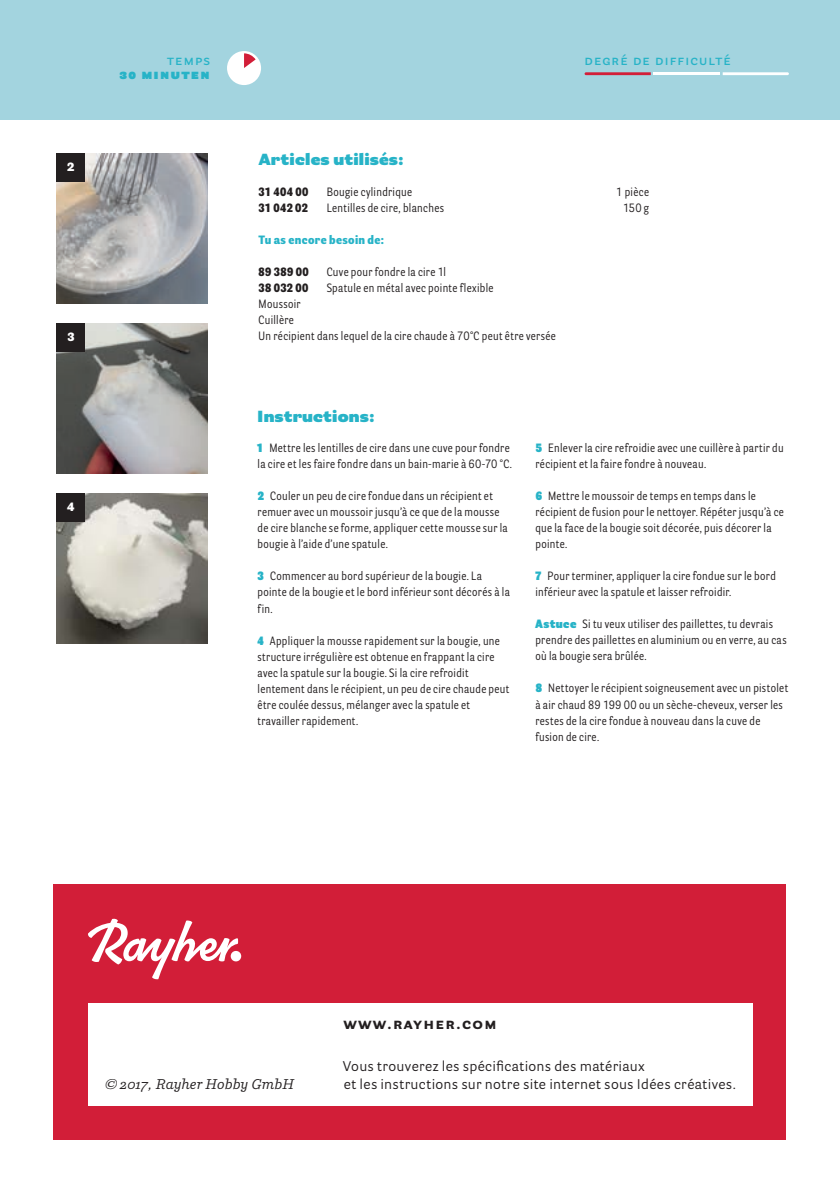
<style>
.page{position:relative;width:840px;height:1191px;background:#fff}
.page>*{position:absolute;margin:0;border:0;box-sizing:border-box;transform-origin:0 0}
.t1{font:900 16px "Parry Grotesque Pro";letter-spacing:.01em;color:#27b3c7}
.t2{font:700 16px "Parry Grotesque Pro";letter-spacing:.08em;color:#231f20}
.t3{font:14px/18px "Parry Grotesque Pro";letter-spacing:.02em;color:#231f20}
.t4{font:600 14px "Parry Grotesque Pro";letter-spacing:.08em;color:#27b3c7}
.t5{font:italic 14px "Parry Pro";letter-spacing:.01em;color:#231f20}
.t6{font:900 14px "Parry Grotesque Pro";letter-spacing:.08em;color:#27b3c7}
.t7{font:12px/16px "Parry Grot Con Pro";letter-spacing:.025em;color:#231f20}
.t8{font:900 12px "Parry Grot Con Pro";letter-spacing:.03em;color:#231f20}
.t9{font:900 12px "Parry Grot Con Pro";letter-spacing:.03em;color:#27b3c7}
.t10{font:900 12px "Parry Grotesque Pro";color:#fff}
.s1{font-weight:900;color:#27b3c7}
</style>
<div class="page">
<div style="left:0;top:0;width:839px;height:119px;background:#a3d4df"></div>
<div style="left:54px;top:884px;width:731px;height:256px;background:#d21e38"></div>
<div style="left:88px;top:1003px;width:663px;height:103px;background:#fff"></div>
<svg style="left:88px;top:918px;width:150px;height:61px"></svg>
<div style="left:230px;top:951px;width:11px;height:10px;background:#fff;border-radius:50%"></div>
<hr style="left:653px;top:72px;width:66px;height:3px;background:#fff">
<svg style="left:722px;top:72px;width:66px;height:3px"></svg>
<svg style="left:584px;top:72px;width:66px;height:3px"></svg>
<div style="left:227px;top:51px;width:34px;height:34px;background:#fff;border-radius:50%"></div>
<img style="left:57px;top:153px;width:150px;height:150px">
<div style="left:57px;top:153px;width:28px;height:28px;background:#231f20"></div>
<img style="left:57px;top:323px;width:150px;height:150px">
<img style="left:57px;top:493px;width:150px;height:150px">
<div style="left:57px;top:323px;width:28px;height:28px;background:#231f20"></div>
<div style="left:57px;top:493px;width:28px;height:29px;background:#231f20"></div>
<svg style="left:244px;top:53px;width:11px;height:15px"></svg>
<p class="t10" style="left:67px;top:158px;width:9px">2</p>
<p class="t10" style="left:67px;top:328px;width:9px">3</p>
<p class="t10" style="left:67px;top:498px;width:9px">4</p>
<p class="t4" style="left:167px;top:50px;width:44px">temps</p>
<p class="t4" style="left:584px;top:50px;width:148px">degré de difficulté</p>
<p class="t6" style="left:119px;top:63px;width:92px">30 minuten</p>
<h1 class="t1" style="left:259px;top:148px;width:146px">Articles utilisés:</h1>
<p class="t8" style="left:258px;top:183px;width:51px">31 404 00</p>
<p class="t7" style="left:326px;top:184px;width:87px">Bougie cylindrique</p>
<p class="t7" style="left:616px;top:184px;width:34px">1 pièce</p>
<p class="t8" style="left:258px;top:199px;width:51px">31 042 02</p>
<p class="t7" style="left:326px;top:200px;width:119px">Lentilles de cire, blanches</p>
<p class="t7" style="left:622px;top:200px;width:27px">150 g</p>
<p class="t9" style="left:258px;top:231px;width:127px">Tu as encore besoin de:</p>
<p class="t8" style="left:258px;top:263px;width:52px">89 389 00</p>
<p class="t7" style="left:326px;top:264px;width:121px">Cuve pour fondre la cire 1l</p>
<p class="t8" style="left:258px;top:279px;width:51px">38 032 00</p>
<p class="t7" style="left:326px;top:280px;width:168px">Spatule en métal avec pointe flexible</p>
<p class="t7" style="left:258px;top:296px;width:298px">Moussoir<br>Cuillère<br>Un récipient dans lequel de la cire chaude à 70°C peut être versée</p>
<h1 class="t1" style="left:257px;top:404px;width:119px">Instructions:</h1>
<p class="t7" style="left:257px;top:440px;width:256px"><span class="s1">1</span> Mettre les lentilles de cire dans une cuve pour fondre la cire et les faire fondre dans un bain-marie à 60-70 °C.</p>
<p class="t7" style="left:257px;top:488px;width:251px"><span class="s1">2</span> Couler un peu de cire fondue dans un récipient et remuer avec un moussoir jusqu’à ce que de la mousse de cire blanche se forme, appliquer cette mousse sur la bougie à l’aide d’une spatule.</p>
<p class="t7" style="left:257px;top:568px;width:254px"><span class="s1">3</span> Commencer au bord supérieur de la bougie. La pointe de la bougie et le bord inférieur sont décorés à la fin.</p>
<p class="t7" style="left:257px;top:632px;width:253px"><span class="s1">4</span> Appliquer la mousse rapidement sur la bougie, une structure irrégulière est obtenue en frappant la cire avec la spatule sur la bougie. Si la cire refroidit lentement dans le récipient, un peu de cire chaude peut être coulée dessus, mélanger avec la spatule et travailler rapidement.</p>
<p class="t7" style="left:535px;top:440px;width:249px"><span class="s1">5</span> Enlever la cire refroidie avec une cuillère à partir du récipient et la faire fondre à nouveau.</p>
<p class="t7" style="left:535px;top:488px;width:250px"><span class="s1">6</span> Mettre le moussoir de temps en temps dans le récipient de fusion pour le nettoyer. Répéter jusqu’à ce que la face de la bougie soit décorée, puis décorer la pointe.</p>
<p class="t7" style="left:535px;top:568px;width:242px"><span class="s1">7</span> Pour terminer, appliquer la cire fondue sur le bord inférieur avec la spatule et laisser refroidir.</p>
<p class="t7" style="left:535px;top:616px;width:253px"><span class="s1">Astuce</span> Si tu veux utiliser des paillettes, tu devrais prendre des paillettes en aluminium ou en verre, au cas où la bougie sera brûlée.</p>
<p class="t7" style="left:535px;top:680px;width:254px"><span class="s1">8</span> Nettoyer le récipient soigneusement avec un pistolet à air chaud 89 199 00 ou un sèche-cheveux, verser les restes de la cire fondue à nouveau dans la cuve de fusion de cire.</p>
<p class="t5" style="left:105px;top:1074px;width:190px">© 2017, Rayher Hobby GmbH</p>
<h1 class="t2" style="left:343px;top:1012px;width:155px">www.rayher.com</h1>
<p class="t3" style="left:343px;top:1056px;width:394px">Vous trouverez les spécifications des matériaux<br>et les instructions sur notre site internet sous Idées créatives.</p>
</div>
